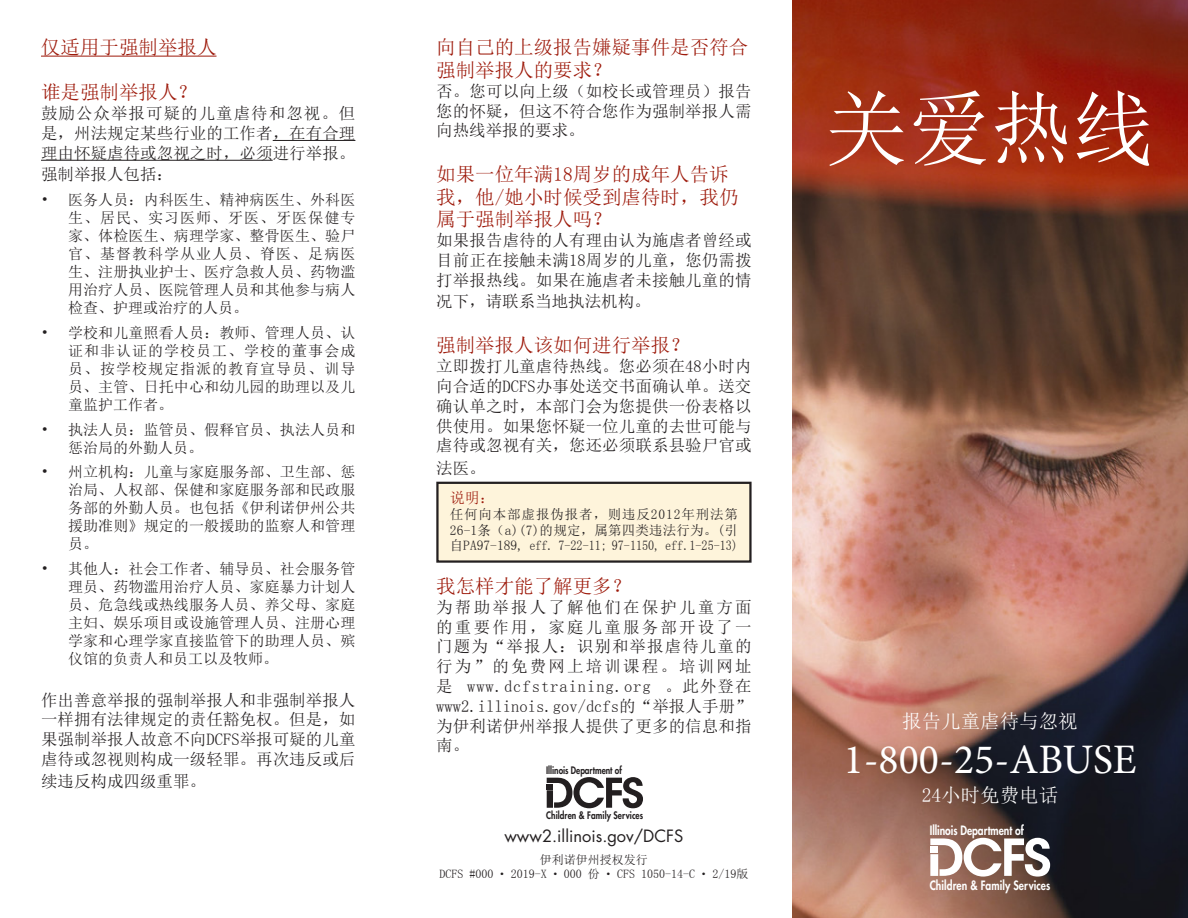
<style>
.page{position:relative;width:1188px;height:918px;background:#fff}
.page>*{position:absolute;margin:0;border:0;box-sizing:border-box;transform-origin:0 0}
.t1{font:82.5px "Sim Sun";color:#fff}
.t2{font:42px "Minion Pro";color:#fff}
.headline{font:19.5px/22.5px "Sim Sun";color:#9d190a}
.t3{font:19.5px "Sim Sun";color:#fff}
.t4{font:16.5px/19.8px "Sim Sun";letter-spacing:.005em;color:#231f20;text-align:justify}
.t5{font:16.5px "Futura";color:#231f20}
.t6{font:15px/18px "Sim Sun";letter-spacing:.01em;color:#231f20;text-align:justify}
.headline-2{font:15px "Sim Sun";color:#9d190a}
.t7{font:13.5px/15.8px "Sim Sun";letter-spacing:.015em;color:#231f20;text-align:justify}
.t8{font:800 12.6px "Futura";letter-spacing:.01em;color:#fff;scale:.82 1}
.t9{font:12px "Sim Sun";color:#231f20}
.t10{font:800 10.05px "Futura";letter-spacing:.01em;color:#231f20;scale:.82 1}
.s1{font-size:10.5px}
</style>
<div class="page">
<div style="left:437px;top:483px;width:313px;height:79px;background:#fef4db"></div>
<div style="left:436px;top:482px;width:316px;height:81px;border:2px solid #231f20"></div>
<img style="left:792px;top:0;width:396px;height:918px">
<hr style="left:41px;top:56px;width:176px;height:1px;background:#9d190a">
<hr style="left:273px;top:140px;width:82px;height:1px;background:#231f20">
<hr style="left:41px;top:160px;width:232px;height:1px;background:#231f20">
<svg style="left:930px;top:838px;width:120px;height:39px"></svg>
<div style="left:930px;top:846px;width:8px;height:7px;background:#fff"></div>
<svg style="left:547px;top:777px;width:96px;height:31px"></svg>
<p class="headline" style="left:41px;top:36px;width:177px">仅适用于强制举报人</p>
<p class="headline" style="left:41px;top:81px;width:158px">谁是强制举报人？</p>
<p class="t4" style="left:41px;top:103px;width:316px">鼓励公众举报可疑的儿童虐待和忽视。但是，州法规定某些行业的工作者，在有合理理由怀疑虐待或忽视之时，必须进行举报。</p>
<p class="t4" style="left:41px;top:165px;width:133px">强制举报人包括：</p>
<p class="t6" style="left:68px;top:191px;width:289px;text-indent:-27px">• 医务人员：内科医生、精神病医生、外科医生、居民、实习医师、牙医、牙医保健专家、体检医生、病理学家、整骨医生、验尸官、基督教科学从业人员、脊医、足病医生、注册执业护士、医疗急救人员、药物滥用治疗人员、医院管理人员和其他参与病人检查、护理或治疗的人员。</p>
<p class="t6" style="left:68px;top:324px;width:289px;text-indent:-27px">• 学校和儿童照看人员：教师、管理人员、认证和非认证的学校员工、学校的董事会成员、按学校规定指派的教育宣导员、训导员、主管、日托中心和幼儿园的助理以及儿童监护工作者。</p>
<p class="t6" style="left:68px;top:420px;width:289px;text-indent:-27px">• 执法人员：监管员、假释官员、执法人员和惩治局的外勤人员。</p>
<p class="t6" style="left:68px;top:463px;width:289px;text-indent:-27px">• 州立机构：儿童与家庭服务部、卫生部、惩治局、人权部、保健和家庭服务部和民政服务部的外勤人员。也包括《伊利诺伊州公共援助准则》规定的一般援助的监察人和管理员。</p>
<p class="t6" style="left:68px;top:560px;width:289px;text-indent:-27px">• 其他人：社会工作者、辅导员、社会服务管理员、药物滥用治疗人员、家庭暴力计划人员、危急线或热线服务人员、养父母、家庭主妇、娱乐项目或设施管理人员、注册心理学家和心理学家直接监管下的助理人员、殡仪馆的负责人和员工以及牧师。</p>
<p class="t4" style="left:41px;top:690px;width:316px">作出善意举报的强制举报人和非强制举报人一样拥有法律规定的责任豁免权。但是，如果强制举报人故意不向DCFS举报可疑的儿童虐待或忽视则构成一级轻罪。再次违反或后</p>
<p class="t4" style="left:41px;top:771px;width:167px">续违反构成四级重罪。</p>
<p class="headline" style="left:436px;top:36px;width:313px">向自己的上级报告嫌疑事件是否符合强制举报人的要求？</p>
<p class="t4" style="left:436px;top:81px;width:317px">否。您可以向上级（如校长或管理员）报告您的怀疑，但这不符合您作为强制举报人需向热线举报的要求。</p>
<p class="headline" style="left:436px;top:163px;width:304px">如果一位年满18周岁的成年人告诉我，他/她小时候受到虐待时，我仍属于强制举报人吗？</p>
<p class="t4" style="left:436px;top:230px;width:317px">如果报告虐待的人有理由认为施虐者曾经或目前正在接触未满18周岁的儿童，您仍需拨打举报热线。如果在施虐者未接触儿童的情</p>
<p class="t4" style="left:436px;top:292px;width:216px">况下，请联系当地执法机构。</p>
<p class="headline" style="left:436px;top:334px;width:255px">强制举报人该如何进行举报？</p>
<p class="t4" style="left:436px;top:356px;width:317px">立即拨打儿童虐待热线。您必须在48小时内向合适的DCFS办事处送交书面确认单。送交确认单之时，本部门会为您提供一份表格以供使用。如果您怀疑一位儿童的去世可能与虐待或忽视有关，您还必须联系县验尸官或</p>
<p class="t4" style="left:436px;top:458px;width:51px">法医。</p>
<p class="headline-2" style="left:450px;top:490px;width:46px">说明：</p>
<p class="t7" style="left:450px;top:506px;width:290px">任何向本部虚报伪报者，则违反2012年刑法第26-1条（a)(7)的规定，属第四类违法行为。(引自PA97-189, eff. 7-22-11; 97-1150, eff.1-25-13)</p>
<p class="headline" style="left:436px;top:575px;width:196px">我怎样才能了解更多？</p>
<p class="t4" style="left:436px;top:597px;width:317px">为帮助举报人了解他们在保护儿童方面的重要作用，家庭儿童服务部开设了一门题为“举报人：识别和举报虐待儿童的行为”的免费网上培训课程。培训网址是 www.dcfstraining.org 。此外登在www2.illinois.gov/dcfs的“举报人手册”为伊利诺伊州举报人提供了更多的信息和指南。</p>
<p class="t10" style="left:546px;top:764px;width:94px">Illinois Department of</p>
<p class="t10" style="left:546px;top:809px;width:120px">Children &amp; Family Services</p>
<p class="t5" style="left:504px;top:825px;width:180px">www2.illinois.gov/DCFS</p>
<p class="t9" style="left:540px;top:853px;width:109px">伊利诺伊州授权发行</p>
<p class="t9" style="left:439px;top:868px;width:310px">DCFS #000 <span class="s1">•</span> 2019-X <span class="s1">•</span> 000 份 <span class="s1">•</span> CFS 1050-14-C <span class="s1">•</span> 2/19版</p>
<p class="t1" style="left:825px;top:87px;width:331px">关爱热线</p>
<p class="t3" style="left:902px;top:712px;width:177px">报告儿童虐待与忽视</p>
<p class="t2" style="left:844px;top:731px;width:294px">1-800-25-ABUSE</p>
<p class="t3" style="left:922px;top:785px;width:138px">24小时免费电话</p>
<p class="t8" style="left:930px;top:822px;width:116px">Illinois Department of</p>
<p class="t8" style="left:930px;top:878px;width:149px">Children &amp; Family Services</p>
</div>
